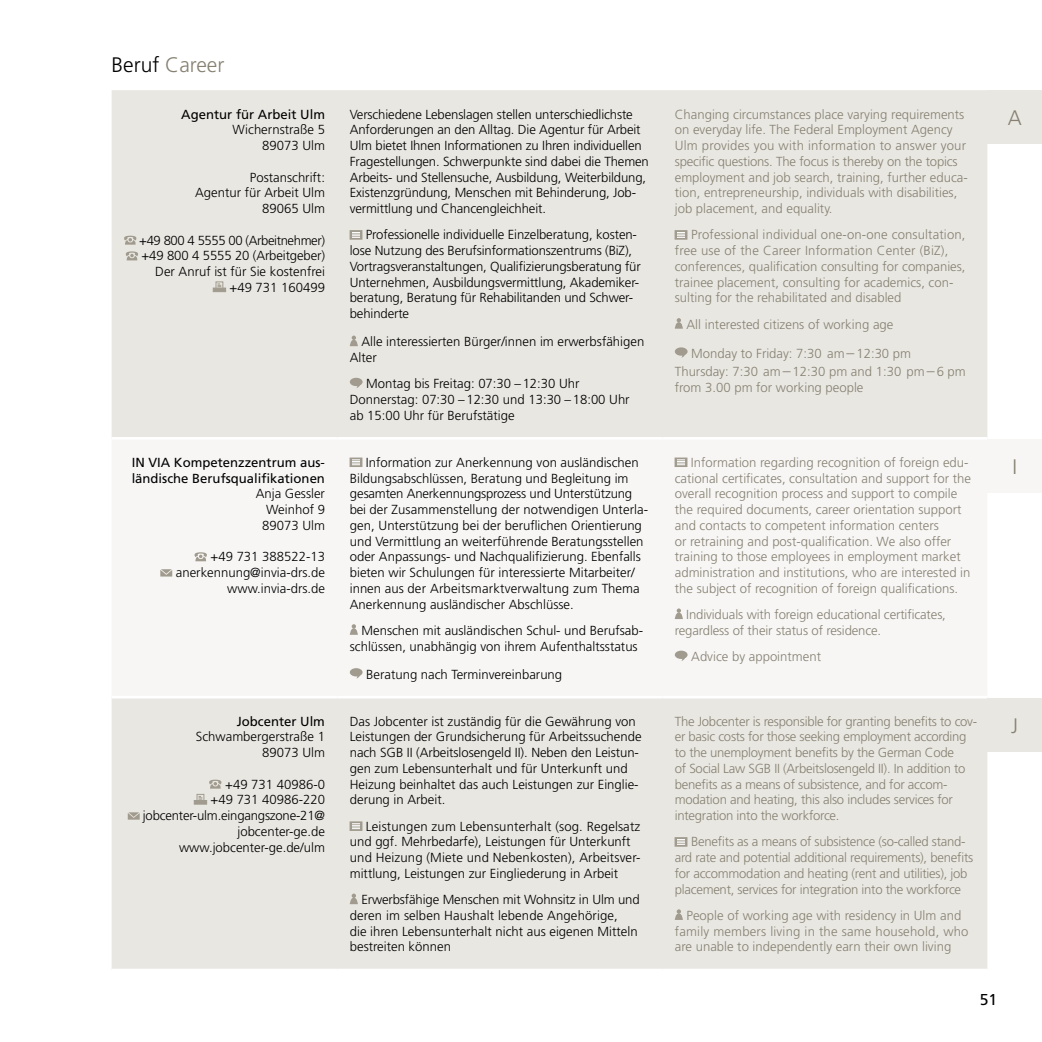
<style>
.page{position:relative;width:1042px;height:1042px;background:#fff}
.page>*{position:absolute;margin:0;border:0;box-sizing:border-box;transform-origin:0 0}
.t1{font:300 21px "Frutiger";color:#868172}
.t2{font:15.75px "Frutiger";color:#000}
.t3{font:300 13.12px/15.8px "Frutiger";color:#000}
.t4{font:300 13.12px/15.8px "Frutiger";color:#868172}
.t5{font:300 13.12px/15.8px "Frutiger";letter-spacing:-.02em;color:#868172}
.t6{font:13.12px/15.8px "Frutiger";color:#000}
.s1{color:#000}
.s2{font-size:15.75px}
</style>
<div class="page">
<div style="left:112px;top:90px;width:875px;height:878px;background:#e9e7e2"></div>
<div style="left:112px;top:440px;width:875px;height:256px;background:#f7f6f5"></div>
<hr style="left:112px;top:437px;width:225px;height:3px;background:#fff">
<hr style="left:337px;top:437px;width:325px;height:3px;background:#fff">
<hr style="left:662px;top:437px;width:325px;height:3px;background:#fff">
<hr style="left:112px;top:696px;width:225px;height:2px;background:#fff">
<hr style="left:337px;top:696px;width:325px;height:2px;background:#fff">
<hr style="left:662px;top:696px;width:325px;height:2px;background:#fff">
<svg style="left:121px;top:236px;width:19px;height:9px"></svg>
<svg style="left:122px;top:251px;width:19px;height:9px"></svg>
<hr style="left:213px;top:288px;width:13px;height:4px;background:#a09b8e">
<div style="left:216px;top:282px;width:7px;height:6px;border:1px solid #a09b8e"></div>
<svg style="left:217px;top:284px;width:4px;height:3px"></svg>
<div style="left:350px;top:230px;width:12px;height:9px;background:#a09b8e"></div>
<svg style="left:352px;top:232px;width:8px;height:6px"></svg>
<svg style="left:350px;top:336px;width:8px;height:10px"></svg>
<div style="left:350px;top:378px;width:12px;height:8px;background:#a09b8e;border-radius:50%"></div>
<svg style="left:356px;top:385px;width:5px;height:3px"></svg>
<div style="left:675px;top:230px;width:12px;height:9px;background:#a09b8e"></div>
<svg style="left:677px;top:232px;width:8px;height:6px"></svg>
<svg style="left:675px;top:318px;width:8px;height:11px"></svg>
<div style="left:675px;top:347px;width:12px;height:9px;background:#a09b8e;border-radius:50%"></div>
<svg style="left:681px;top:354px;width:5px;height:4px"></svg>
<svg style="left:191px;top:552px;width:19px;height:9px"></svg>
<svg style="left:160px;top:569px;width:12px;height:7px"></svg>
<div style="left:350px;top:458px;width:12px;height:9px;background:#a09b8e;border:1px solid #a09b8e"></div>
<svg style="left:352px;top:459px;width:8px;height:6px"></svg>
<svg style="left:350px;top:624px;width:8px;height:11px"></svg>
<div style="left:350px;top:668px;width:12px;height:8px;background:#a09b8e;border-radius:50%"></div>
<svg style="left:356px;top:675px;width:5px;height:3px"></svg>
<div style="left:675px;top:458px;width:12px;height:9px;background:#a09b8e;border:1px solid #a09b8e"></div>
<svg style="left:677px;top:459px;width:8px;height:6px"></svg>
<svg style="left:675px;top:608px;width:8px;height:11px"></svg>
<div style="left:675px;top:650px;width:12px;height:9px;background:#a09b8e;border-radius:50%"></div>
<svg style="left:681px;top:657px;width:5px;height:4px"></svg>
<svg style="left:206px;top:779px;width:19px;height:9px"></svg>
<hr style="left:194px;top:800px;width:13px;height:4px;background:#a09b8e">
<div style="left:197px;top:794px;width:7px;height:6px;border:1px solid #a09b8e"></div>
<svg style="left:198px;top:796px;width:4px;height:4px"></svg>
<svg style="left:128px;top:812px;width:12px;height:7px"></svg>
<svg style="left:350px;top:821px;width:12px;height:9px"></svg>
<svg style="left:352px;top:823px;width:8px;height:6px"></svg>
<svg style="left:350px;top:893px;width:8px;height:11px"></svg>
<div style="left:675px;top:837px;width:12px;height:9px;background:#a09b8e"></div>
<svg style="left:677px;top:839px;width:8px;height:6px"></svg>
<svg style="left:675px;top:909px;width:8px;height:11px"></svg>
<div style="left:987px;top:440px;width:55px;height:53px;background:#f7f6f5"></div>
<div style="left:987px;top:90px;width:55px;height:54px;background:#e9e7e2"></div>
<div style="left:987px;top:698px;width:55px;height:54px;background:#e9e7e2"></div>
<h1 class="t1" style="left:112px;top:52px;width:114px"><span class="s1">Beruf</span> Career</h1>
<p class="t6" style="left:181px;top:106px;width:145px">Agentur für Arbeit Ulm</p>
<p class="t3" style="left:232px;top:122px;width:94px;text-align:right">Wichernstraße 5<br>89073 Ulm</p>
<p class="t3" style="left:195px;top:169px;width:131px;text-align:right">Postanschrift:<br>Agentur für Arbeit Ulm<br>89065 Ulm</p>
<p class="t3" style="left:139px;top:232px;width:187px;text-align:right">+49 800 4 5555 00 (Arbeitnehmer) +49 800 4 5555 20 (Arbeitgeber)<br>Der Anruf ist für Sie kostenfrei +49 731 160499</p>
<p class="t6" style="left:132px;top:454px;width:195px">IN VIA Kompetenzzentrum aus&shy;ländische Berufsqualifikationen</p>
<p class="t3" style="left:262px;top:486px;width:64px;text-align:justify;text-indent:-7px">Anja Gessler Weinhof 9<br>89073 Ulm</p>
<p class="t3" style="left:176px;top:549px;width:151px;text-align:right">+49 731 388522-13 anerkennung@invia-drs.de www.invia-drs.de</p>
<p class="t6" style="left:237px;top:713px;width:90px">Jobcenter Ulm</p>
<p class="t3" style="left:196px;top:729px;width:131px;text-align:right">Schwambergerstraße 1<br>89073 Ulm</p>
<p class="t3" style="left:143px;top:776px;width:184px;text-align:right">+49 731 40986-0<br>+49 731 40986-220 jobcenter-ulm.eingangszone-21@ jobcenter-ge.de www.jobcenter-ge.de/ulm</p>
<p class="t3" style="left:350px;top:106px;width:301px">Verschiedene Lebenslagen stellen unterschiedlichste Anforderungen an den Alltag. Die Agentur für Arbeit Ulm bietet Ihnen Informationen zu Ihren individuellen Fragestellungen. Schwerpunkte sind dabei die Themen Arbeits- und Stellensuche, Ausbildung, Weiterbildung, Existenzgründung, Menschen mit Behinderung, Job&shy;vermittlung und Chancengleichheit.</p>
<p class="t3" style="left:350px;top:227px;width:292px;text-indent:16px">Professionelle individuelle Einzelberatung, kosten&shy;lose Nutzung des Berufsinformationszentrums (BiZ), Vortragsveranstaltungen, Qualifizierungsberatung für Unternehmen, Ausbildungsvermittlung, Akademiker&shy;beratung, Beratung für Rehabilitanden und Schwer&shy;behinderte</p>
<p class="t3" style="left:350px;top:334px;width:296px;text-indent:12px">Alle interessierten Bürger/innen im erwerbsfähigen<br>Alter</p>
<p class="t3" style="left:350px;top:376px;width:281px;text-indent:16px">Montag bis Freitag: 07:30 –12:30 Uhr<br>Donnerstag: 07:30 –12:30 und 13:30 –18:00 Uhr ab 15:00 Uhr für Berufstätige</p>
<p class="t3" style="left:350px;top:454px;width:300px;text-indent:16px">Information zur Anerkennung von ausländischen Bildungsabschlüssen, Beratung und Begleitung im gesamten Anerkennungsprozess und Unterstützung bei der Zusammenstellung der notwendigen Unterla&shy;gen, Unterstützung bei der beruflichen Orientierung und Vermittlung an weiterführende Beratungsstellen oder Anpassungs- und Nachqualifizierung. Ebenfalls bieten wir Schulungen für interessierte Mitarbeiter/ innen aus der Arbeitsmarktverwaltung zum Thema Anerkennung ausländischer Abschlüsse.</p>
<p class="t3" style="left:350px;top:622px;width:295px;text-indent:12px">Menschen mit ausländischen Schul- und Berufsab&shy;schlüssen, unabhängig von ihrem Aufenthaltsstatus</p>
<p class="t3" style="left:366px;top:666px;width:197px">Beratung nach Terminvereinbarung</p>
<p class="t3" style="left:350px;top:713px;width:293px">Das Jobcenter ist zuständig für die Gewährung von Leistungen der Grundsicherung für Arbeitssuchende nach SGB II (Arbeitslosengeld II). Neben den Leistun&shy;gen zum Lebensunterhalt und für Unterkunft und Heizung beinhaltet das auch Leistungen zur Einglie&shy;derung in Arbeit.</p>
<p class="t3" style="left:350px;top:818px;width:292px;text-indent:16px">Leistungen zum Lebensunterhalt (sog. Regelsatz und ggf. Mehrbedarfe), Leistungen für Unterkunft und Heizung (Miete und Nebenkosten), Arbeitsver&shy;mittlung, Leistungen zur Eingliederung in Arbeit</p>
<p class="t3" style="left:350px;top:892px;width:291px;text-indent:12px">Erwerbsfähige Menschen mit Wohnsitz in Ulm und deren im selben Haushalt lebende Angehörige,<br>die ihren Lebensunterhalt nicht aus eigenen Mitteln bestreiten können</p>
<p class="t4" style="left:675px;top:106px;width:294px">Changing circumstances place varying requirements on everyday life. The Federal Employment Agency Ulm provides you with information to answer your specific questions. The focus is thereby on the topics employment and job search, training, further educa&shy;tion, entrepreneurship, individuals with disabilities, job placement, and equality.</p>
<p class="t4" style="left:675px;top:227px;width:292px;text-indent:16px">Professional individual one-on-one consultation, free use of the Career Information Center (BiZ), conferences, qualification consulting for companies, trainee placement, consulting for academics, con&shy;sulting for the rehabilitated and disabled</p>
<p class="t4" style="left:686px;top:316px;width:208px">All interested citizens of working age</p>
<p class="t4" style="left:675px;top:344px;width:292px;line-height:18.6px;text-indent:16px">Monday to Friday: 7:30 am <span class="s2">–</span> 12:30 pm<br>Thursday: 7:30 am <span class="s2">–</span> 12:30 pm and 1:30 pm <span class="s2">–</span> 6 pm</p>
<p class="t4" style="left:675px;top:380px;width:190px">from 3.00 pm for working people</p>
<h1 class="t1" style="left:1007px;top:105px;width:16px">A</h1>
<p class="t4" style="left:675px;top:454px;width:298px;text-indent:16px">Information regarding recognition of foreign edu&shy;cational certificates, consultation and support for the overall recognition process and support to compile the required documents, career orientation support and contacts to competent information centers<br>or retraining and post-qualification. We also offer training to those employees in employment market administration and institutions, who are interested in the subject of recognition of foreign qualifications.</p>
<p class="t4" style="left:675px;top:607px;width:273px;text-indent:11px">Individuals with foreign educational certificates, regardless of their status of residence.</p>
<p class="t4" style="left:691px;top:649px;width:131px">Advice by appointment</p>
<h1 class="t1" style="left:1012px;top:455px;width:6px">I</h1>
<p class="t5" style="left:675px;top:713px;width:304px">The Jobcenter is responsible for granting benefits to cov&shy;er basic costs for those seeking employment according to the unemployment benefits by the German Code<br>of Social Law SGB II (Arbeitslosengeld II). In addition to benefits as a means of subsistence, and for accom&shy;modation and heating, this also includes services for integration into the workforce.</p>
<p class="t5" style="left:675px;top:834px;width:300px;text-indent:16px">Benefits as a means of subsistence (so-called stand&shy;ard rate and potential additional requirements), benefits for accommodation and heating (rent and utilities), job placement, services for integration into the workforce</p>
<p class="t4" style="left:675px;top:907px;width:295px;text-indent:12px">People of working age with residency in Ulm and family members living in the same household, who are unable to independently earn their own living</p>
<p class="t2" style="left:980px;top:990px;width:19px">51</p>
<h1 class="t1" style="left:1011px;top:713px;width:8px">J</h1>
</div>
